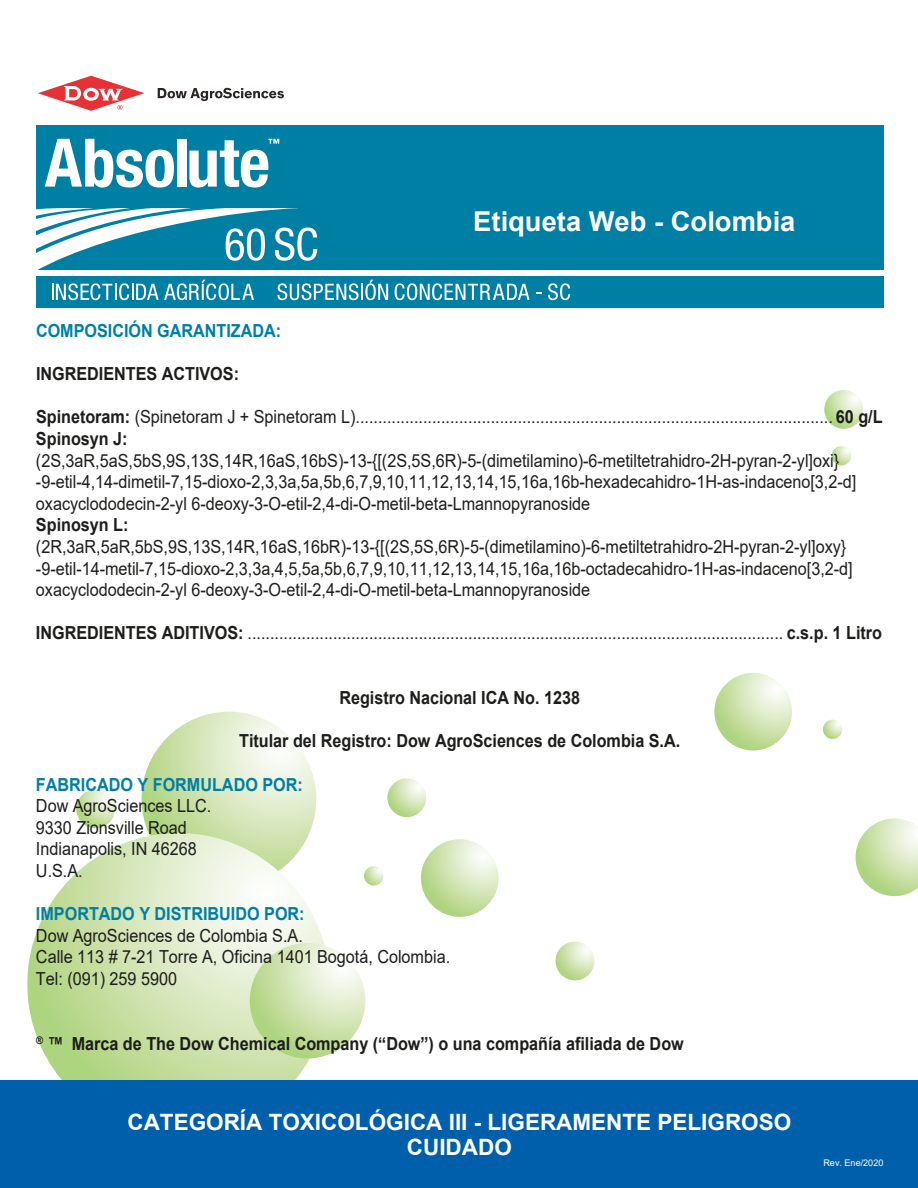
<style>
.page{position:relative;width:918px;height:1188px;background:#fff}
.page>*{position:absolute;margin:0;border:0;box-sizing:border-box;transform-origin:0 0}
.t1{font:700 27.3px "Arial";color:#fff}
.t2{font:700 22.5px/25.5px "Arial";color:#fff;text-align:center}
.t3{font:18px/21.6px "Arial";color:#1d1d1b;scale:.9 1}
.t4{font:700 18px "Arial";color:#1d1d1b;scale:.9 1}
.t5{font:700 18px "Arial";color:#007fa4;scale:.9 1}
.t6{font:9.15px "Arial";color:#fff}
.s1{font-weight:700}
</style>
<div class="page">
<svg style="left:142px;top:712px;width:174px;height:174px"></svg>
<svg style="left:27px;top:833px;width:303px;height:302px"></svg>
<svg style="left:250px;top:943px;width:115px;height:116px"></svg>
<svg style="left:421px;top:839px;width:78px;height:78px"></svg>
<svg style="left:714px;top:673px;width:78px;height:78px"></svg>
<svg style="left:856px;top:818px;width:62px;height:78px"></svg>
<svg style="left:387px;top:778px;width:39px;height:39px"></svg>
<svg style="left:556px;top:942px;width:38px;height:38px"></svg>
<svg style="left:76px;top:789px;width:39px;height:39px"></svg>
<svg style="left:824px;top:390px;width:39px;height:39px"></svg>
<svg style="left:832px;top:446px;width:19px;height:19px"></svg>
<svg style="left:823px;top:720px;width:19px;height:19px"></svg>
<svg style="left:364px;top:866px;width:19px;height:20px"></svg>
<div style="left:0;top:1081px;width:918px;height:107px;background:#005faa"></div>
<div style="left:37px;top:125px;width:847px;height:182px;background:#007fa4"></div>
<div style="left:36px;top:270px;width:852px;height:6px;background:#fff"></div>
<svg style="left:158px;top:88px;width:126px;height:13px"></svg>
<svg style="left:38px;top:76px;width:106px;height:35px"></svg>
<svg style="left:45px;top:139px;width:129px;height:49px"></svg>
<div style="left:177px;top:139px;width:9px;height:48px;background:#fff"></div>
<svg style="left:189px;top:139px;width:90px;height:49px"></svg>
<svg style="left:36px;top:208px;width:352px;height:92px"></svg>
<svg style="left:395px;top:283px;width:135px;height:17px"></svg>
<svg style="left:548px;top:283px;width:22px;height:17px"></svg>
<h1 class="t1" style="left:473px;top:202px;width:324px">Etiqueta Web - Colombia</h1>
<p class="t5" style="left:36px;top:318px;width:274px">COMPOSICIÓN GARANTIZADA:</p>
<p class="t4" style="left:36px;top:361px;width:227px">INGREDIENTES ACTIVOS:</p>
<p class="t3" style="left:36px;top:406px;width:942px"><span class="s1">Spinetoram:</span> (Spinetoram J + Spinetoram L).......................................................................................................... <span class="s1">60 g/L<br>Spinosyn J:</span></p>
<p class="t3" style="left:36px;top:449px;width:913px">(2S,3aR,5aS,5bS,9S,13S,14R,16aS,16bS)-13-{[(2S,5S,6R)-5-(dimetilamino)-6-metiltetrahidro-2H-pyran-2-yl]oxi} -9-etil-4,14-dimetil-7,15-dioxo-2,3,3a,5a,5b,6,7,9,10,11,12,13,14,15,16a,16b-hexadecahidro-1H-as-indaceno[3,2-d] oxacyclododecin-2-yl 6-deoxy-3-O-etil-2,4-di-O-metil-beta-Lmannopyranoside</p>
<p class="t4" style="left:36px;top:512px;width:104px">Spinosyn L:</p>
<p class="t3" style="left:36px;top:536px;width:909px">(2R,3aR,5aR,5bS,9S,13S,14R,16aS,16bR)-13-{[(2S,5S,6R)-5-(dimetilamino)-6-metiltetrahidro-2H-pyran-2-yl]oxy} -9-etil-14-metil-7,15-dioxo-2,3,3a,4,5,5a,5b,6,7,9,10,11,12,13,14,15,16a,16b-octadecahidro-1H-as-indaceno[3,2-d] oxacyclododecin-2-yl 6-deoxy-3-O-etil-2,4-di-O-metil-beta-Lmannopyranoside</p>
<p class="t3" style="left:36px;top:622px;width:942px"><span class="s1">INGREDIENTES ADITIVOS:</span> ....................................................................................................................... <span class="s1">c.s.p. 1 Litro</span></p>
<p class="t4" style="left:339px;top:685px;width:269px">Registro Nacional ICA No. 1238</p>
<p class="t4" style="left:239px;top:728px;width:492px">Titular del Registro: Dow AgroSciences de Colombia S.A.</p>
<p class="t5" style="left:36px;top:772px;width:298px">FABRICADO Y FORMULADO POR:</p>
<p class="t3" style="left:36px;top:795px;width:196px">Dow AgroSciences LLC.<br>9330 Zionsville Road<br>Indianapolis, IN 46268<br>U.S.A.</p>
<p class="t5" style="left:36px;top:901px;width:300px">IMPORTADO Y DISTRIBUIDO POR:</p>
<p class="t3" style="left:36px;top:925px;width:462px">Dow AgroSciences de Colombia S.A.<br>Calle 113 # 7-21 Torre A, Oficina 1401 Bogotá, Colombia.<br>Tel: (091) 259 5900</p>
<p class="t4" style="left:36px;top:1031px;width:721px"><sup>®</sup> ™ Marca de The Dow Chemical Company (“Dow”) o una compañía afiliada de Dow</p>
<p class="t2" style="left:127px;top:1109px;width:665px">CATEGORÍA TOXICOLÓGICA III - LIGERAMENTE PELIGROSO<br>CUIDADO</p>
<p class="t6" style="left:823px;top:1156px;width:62px">Rev. Ene/2020</p>
</div>
